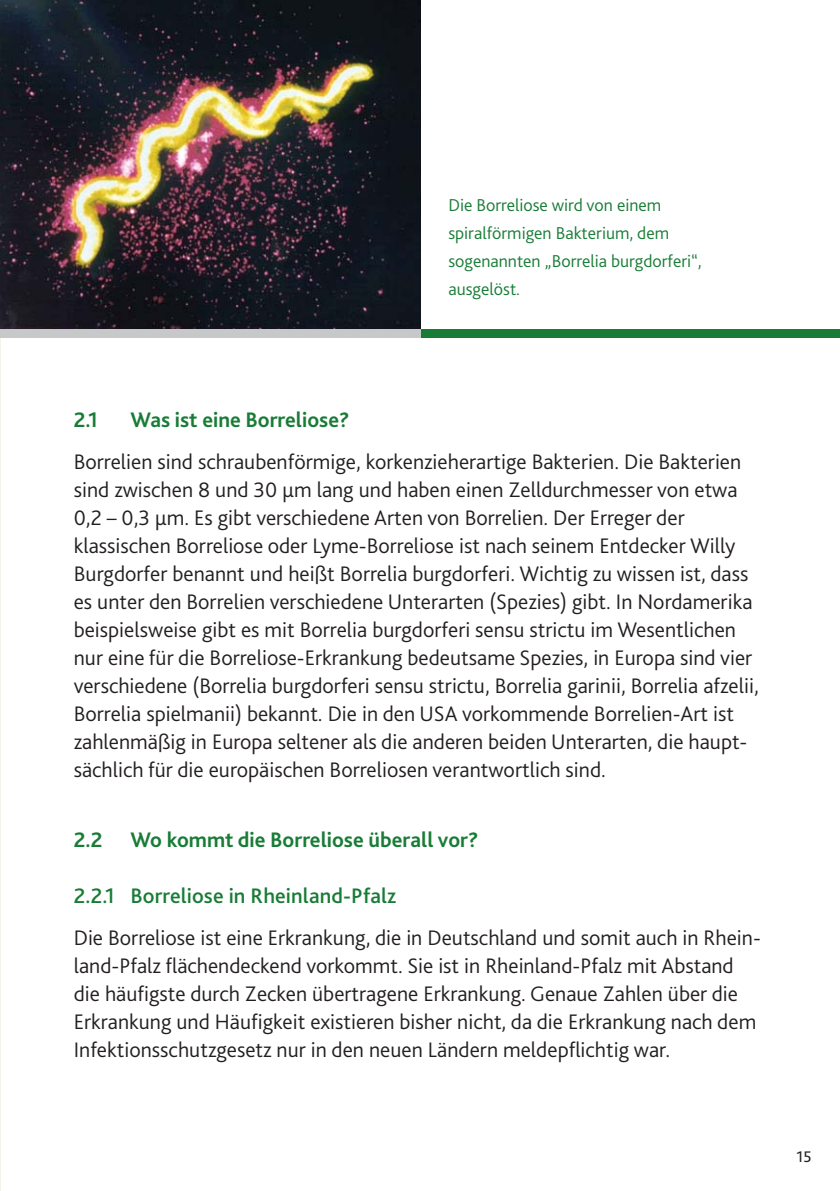
<style>
.page{position:relative;width:840px;height:1191px;background:#fff}
.page>*{position:absolute;margin:0;border:0;box-sizing:border-box;transform-origin:0 0}
.t1{font:300 22px/28px "Bliss 2";color:#231f20}
.t2{font:700 22px "Bliss 2";color:#187c36}
.t3{font:500 22px "Bliss 2";letter-spacing:.005em;color:#187c36}
.t4{font:300 18px/28px "Bliss 2";color:#187c36}
.t5{font:16px "Bliss 2";color:#231f20}
</style>
<div class="page">
<div style="left:386px;top:329px;width:453px;height:8px;background:#187c36"></div>
<img style="left:0;top:0;width:420px;height:329px">
<div style="left:0;top:329px;width:420px;height:8px;background:#c6c8ca"></div>
<p class="t4" style="left:448px;top:193px;width:254px">Die Borreliose wird von einem spiralförmigen Bakterium, dem sogenannten „Borrelia burgdorferi“, ausgelöst.</p>
<p class="t2" style="left:74px;top:411px;width:26px">2.1</p>
<p class="t2" style="left:130px;top:411px;width:220px">Was ist eine Borreliose?</p>
<p class="t1" style="left:74px;top:450px;width:686px">Borrelien sind schraubenförmige, korkenzieherartige Bakterien. Die Bakterien sind zwischen 8 und 30 μm lang und haben einen Zelldurchmesser von etwa 0,2 – 0,3 μm. Es gibt verschiedene Arten von Borrelien. Der Erreger der klassischen Borreliose oder Lyme-Borreliose ist nach seinem Entdecker Willy Burgdorfer benannt und heißt Borrelia burgdorferi. Wichtig zu wissen ist, dass es unter den Borrelien verschiedene Unterarten (Spezies) gibt. In Nordamerika beispielsweise gibt es mit Borrelia burgdorferi sensu strictu im Wesentlichen nur eine für die Borreliose-Erkrankung bedeutsame Spezies, in Europa sind vier verschiedene (Borrelia burgdorferi sensu strictu, Borrelia garinii, Borrelia afzelii, Borrelia spielmanii) bekannt. Die in den USA vorkommende Borrelien-Art ist zahlenmäßig in Europa seltener als die anderen beiden Unterarten, die haupt&shy;sächlich für die europäischen Borreliosen verantwortlich sind.</p>
<p class="t2" style="left:74px;top:831px;width:30px">2.2</p>
<p class="t2" style="left:130px;top:831px;width:349px">Wo kommt die Borreliose überall vor?</p>
<p class="t3" style="left:74px;top:887px;width:324px">2.2.1 Borreliose in Rheinland-Pfalz</p>
<p class="t1" style="left:74px;top:926px;width:688px">Die Borreliose ist eine Erkrankung, die in Deutschland und somit auch in Rhein&shy;land-Pfalz flächendeckend vorkommt. Sie ist in Rheinland-Pfalz mit Abstand die häufigste durch Zecken übertragene Erkrankung. Genaue Zahlen über die Erkrankung und Häufigkeit existieren bisher nicht, da die Erkrankung nach dem Infektionsschutzgesetz nur in den neuen Ländern meldepflichtig war.</p>
<p class="t5" style="left:796px;top:1150px;width:16px">15</p>
</div>
